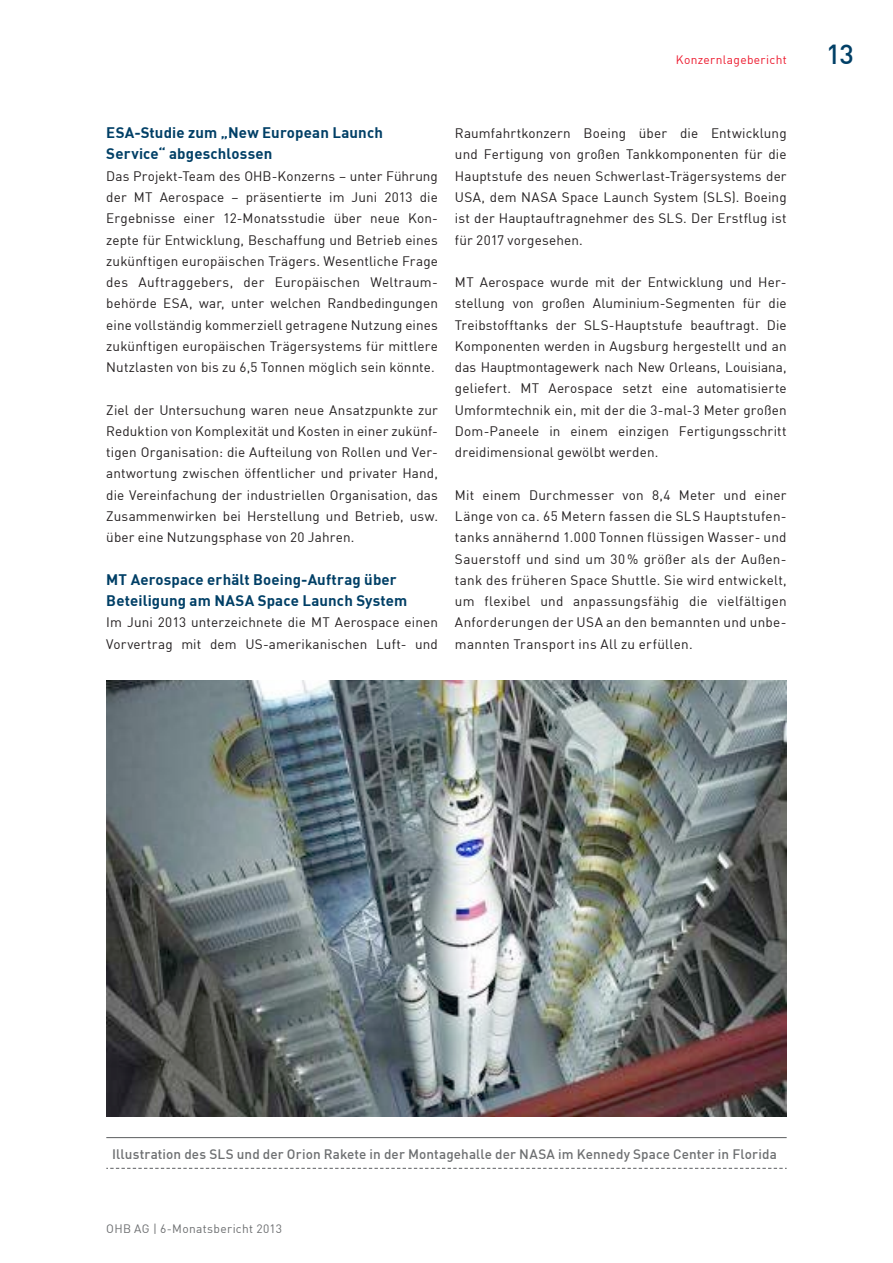
<style>
.page{position:relative;width:893px;height:1263px;background:#fff}
.page>*{position:absolute;margin:0;border:0;box-sizing:border-box;transform-origin:0 0}
.t1{font:27px "DIN Medium";color:#003f66}
.t2{font:15px/21.3px "DIN Bold";letter-spacing:.01em;color:#003f66}
.t3{font:13.5px/21.3px "DIN";letter-spacing:.01em;color:#231f20;text-align:justify}
.t4{font:13.5px "DIN Medium";letter-spacing:.01em;color:#6d6f71}
.t5{font:12px "DIN";letter-spacing:.025em;color:#6d6f71}
.t6{font:12px "DIN";letter-spacing:.025em;color:#ed1b2f}
</style>
<div class="page">
<img style="left:106px;top:680px;width:681px;height:436px">
<hr style="left:106px;top:1137px;width:681px;height:1px;background:#6d6f71">
<svg style="left:106px;top:1168px;width:681px;height:1px"></svg>
<p class="t6" style="left:676px;top:52px;width:112px">Konzernlagebericht</p>
<h1 class="t1" style="left:826px;top:37px;width:29px">13</h1>
<p class="t2" style="left:106px;top:121px;width:278px">ESA-Studie zum „New European Launch<br>Service“ abgeschlossen</p>
<p class="t3" style="left:106px;top:165px;width:333px">Das Projekt-Team des OHB-Konzerns – unter Führung der MT Aerospace – präsentierte im Juni 2013 die Ergebnisse einer 12-Monatsstudie über neue Kon&shy;zepte für Entwicklung, Beschaffung und Betrieb eines zukünftigen europäischen Trägers. Wesentliche Frage des Auftraggebers, der Europäischen Weltraum&shy;behörde ESA, war, unter welchen Randbedingungen eine vollständig kommerziell getragene Nutzung eines zukünftigen europäischen Trägersystems für mittlere Nutzlasten von bis zu 6,5 Tonnen möglich sein könnte.</p>
<p class="t3" style="left:106px;top:399px;width:333px">Ziel der Untersuchung waren neue Ansatzpunkte zur Reduktion von Komplexität und Kosten in einer zukünf&shy;tigen Organisation: die Aufteilung von Rollen und Ver&shy;antwortung zwischen öffentlicher und privater Hand, die Vereinfachung der industriellen Organisation, das Zusammenwirken bei Herstellung und Betrieb, usw. über eine Nutzungsphase von 20 Jahren.</p>
<p class="t2" style="left:106px;top:568px;width:303px">MT Aerospace erhält Boeing-Auftrag über<br>Beteiligung am NASA Space Launch System</p>
<p class="t3" style="left:106px;top:611px;width:333px">Im Juni 2013 unterzeichnete die MT Aerospace einen<br>Vorvertrag mit dem US-amerikanischen Luft- und</p>
<p class="t3" style="left:455px;top:122px;width:333px">Raumfahrtkonzern Boeing über die Entwicklung und Fertigung von großen Tankkomponenten für die Hauptstufe des neuen Schwerlast-Trägersystems der USA, dem NASA Space Launch System (SLS). Boeing ist der Hauptauftragnehmer des SLS. Der Erstflug ist für 2017 vorgesehen.</p>
<p class="t3" style="left:455px;top:271px;width:333px">MT Aerospace wurde mit der Entwicklung und Her&shy;stellung von großen Aluminium-Segmenten für die Treibstofftanks der SLS-Hauptstufe beauftragt. Die Komponenten werden in Augsburg hergestellt und an das Hauptmontagewerk nach New Orleans, Louisiana, geliefert. MT Aerospace setzt eine automatisierte Umformtechnik ein, mit der die 3-mal-3 Meter großen Dom-Paneele in einem einzigen Fertigungsschritt dreidimensional gewölbt werden.</p>
<p class="t3" style="left:455px;top:484px;width:333px">Mit einem Durchmesser von 8,4 Meter und einer Länge von ca. 65 Metern fassen die SLS Hauptstufen&shy;tanks annähernd 1.000 Tonnen flüssigen Wasser- und Sauerstoff und sind um 30 % größer als der Außen&shy;tank des früheren Space Shuttle. Sie wird entwickelt, um flexibel und anpassungsfähig die vielfältigen Anforderungen der USA an den bemannten und unbe&shy;mannten Transport ins All zu erfüllen.</p>
<p class="t4" style="left:112px;top:1145px;width:666px">Illustration des SLS und der Orion Rakete in der Montagehalle der NASA im Kennedy Space Center in Florida</p>
<p class="t5" style="left:106px;top:1221px;width:177px">OHB AG | 6-Monatsbericht 2013</p>
</div>
